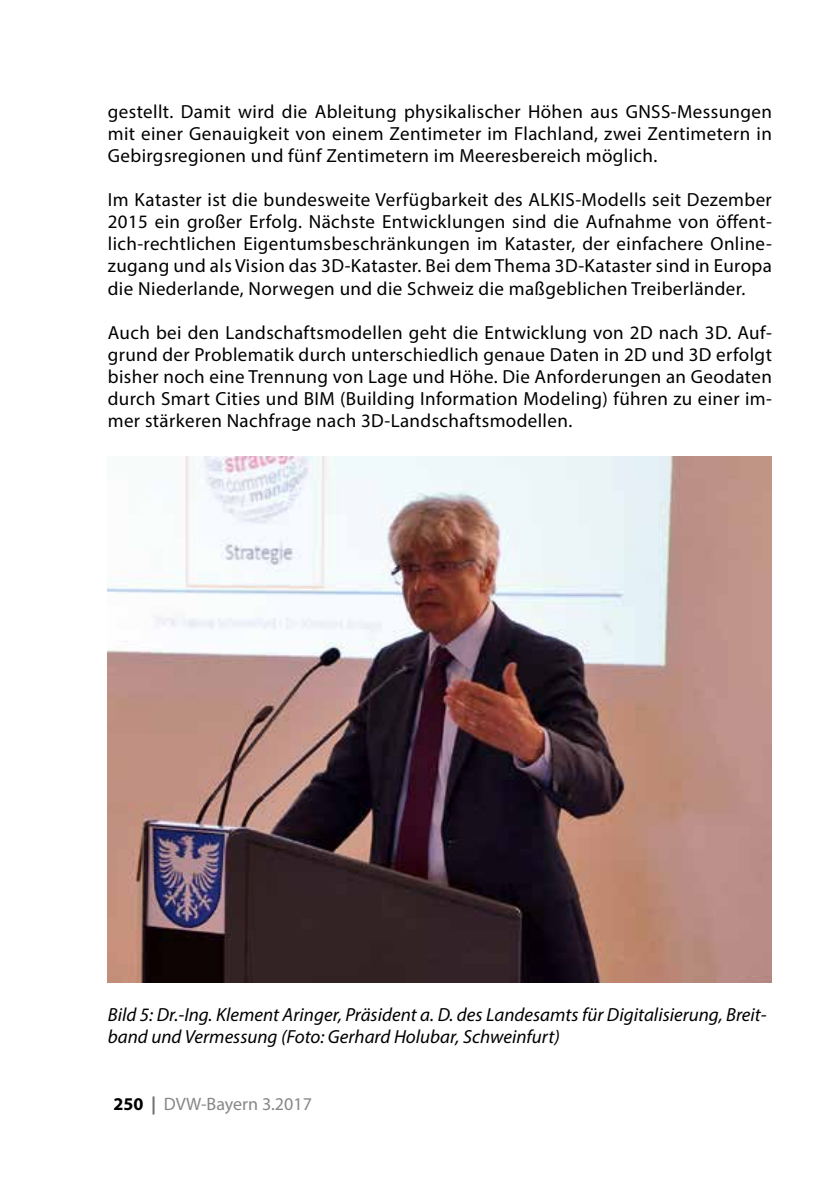
<style>
.page{position:relative;width:840px;height:1191px;background:#fff}
.page>*{position:absolute;margin:0;border:0;box-sizing:border-box;transform-origin:0 0}
.t1{font:19px/22px "Myriad Pro";letter-spacing:.02em;color:#000;text-align:justify}
.t2{font:italic 19px/22px "Myriad Pro";color:#000}
.t3{font:18px "Myriad Pro";color:#868786}
.s1{font-weight:700;color:#000}
.s2{font-weight:700;color:#6e6e6e}
</style>
<div class="page">
<img style="left:108px;top:457px;width:663px;height:525px">
<p class="t1" style="left:108px;top:101px;width:665px">gestellt. Damit wird die Ableitung physikalischer Höhen aus GNSS-Messungen mit einer Genauigkeit von einem Zentimeter im Flachland, zwei Zentimetern in Gebirgsregionen und fünf Zentimetern im Meeresbereich möglich.</p>
<p class="t1" style="left:108px;top:189px;width:665px">Im Kataster ist die bundesweite Verfügbarkeit des ALKIS-Modells seit Dezember 2015 ein großer Erfolg. Nächste Entwicklungen sind die Aufnahme von öffent&shy;lich-rechtlichen Eigentumsbeschränkungen im Kataster, der einfachere Online&shy;zugang und als Vision das 3D-Kataster. Bei dem Thema 3D-Kataster sind in Europa die Niederlande, Norwegen und die Schweiz die maßgeblichen Treiberländer.</p>
<p class="t1" style="left:108px;top:321px;width:665px">Auch bei den Landschaftsmodellen geht die Entwicklung von 2D nach 3D. Auf&shy;grund der Problematik durch unterschiedlich genaue Daten in 2D und 3D erfolgt bisher noch eine Trennung von Lage und Höhe. Die Anforderungen an Geodaten durch Smart Cities und BIM (Building Information Modeling) führen zu einer im&shy;mer stärkeren Nachfrage nach 3D-Landschaftsmodellen.</p>
<p class="t2" style="left:108px;top:1003px;width:660px">Bild 5: Dr.-Ing. Klement Aringer, Präsident a. D. des Landesamts für Digitalisierung, Breit&shy;band und Vermessung (Foto: Gerhard Holubar, Schweinfurt)</p>
<p class="t3" style="left:113px;top:1093px;width:200px"><span class="s1">250</span> <span class="s2">|</span> DVW-Bayern 3.2017</p>
</div>
